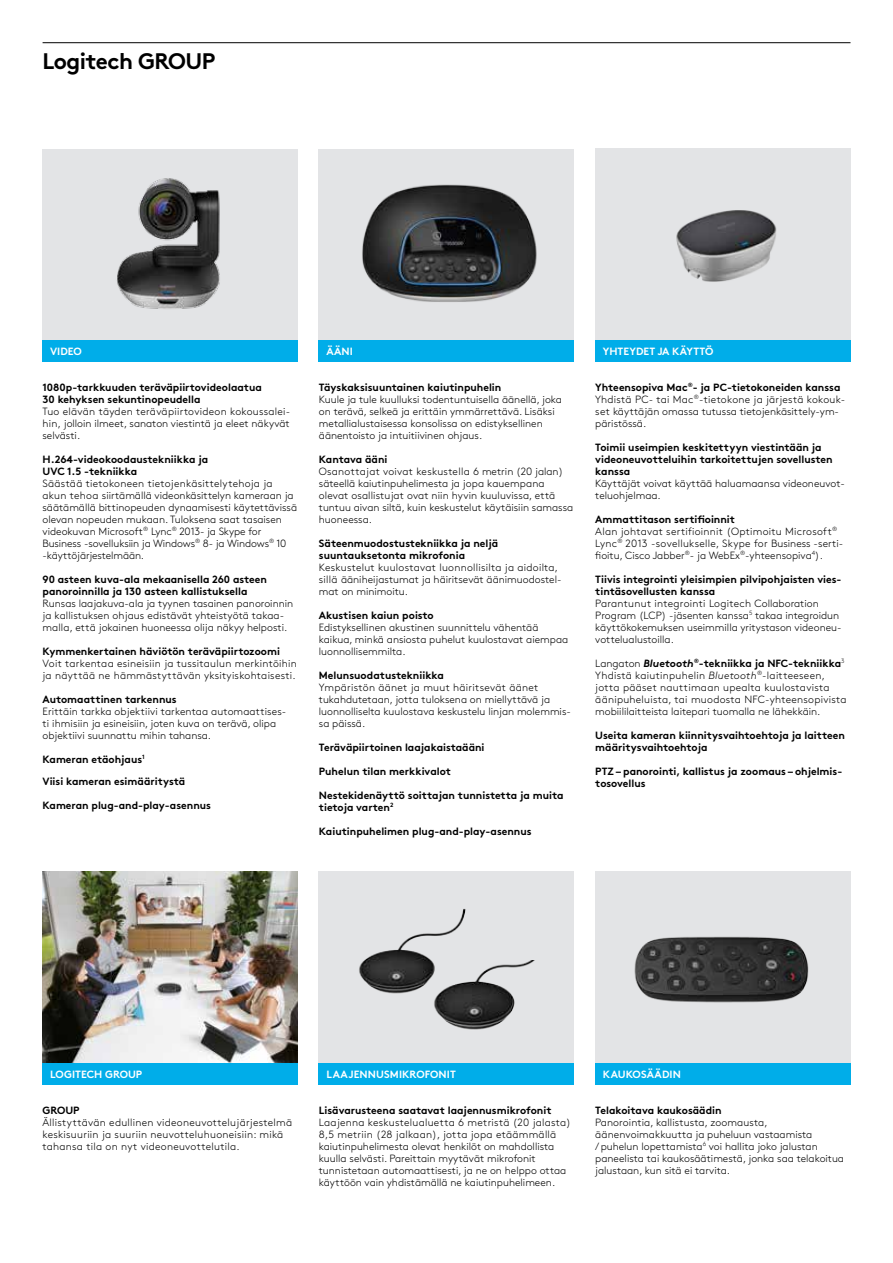
<style>
.page{position:relative;width:893px;height:1263px;background:#fff}
.page>*{position:absolute;margin:0;border:0;box-sizing:border-box;transform-origin:0 0}
.t1{font:700 22.5px "Brown Pro";letter-spacing:-.025em;color:#000}
.t2{font:300 10.5px/12px "Brown Pro";color:#000}
.t3{font:700 10.5px/12px "Brown Pro";color:#000}
.t4{font:300 10.5px/12px "Brown Pro";letter-spacing:.025em;color:#000}
.t5{font:300 10.5px/12px "Brown Pro";letter-spacing:.02em;color:#000}
.t6{font:700 10.5px "Brown Pro";letter-spacing:.01em;color:#fff}
.s1{font-weight:700}
.s2{font-weight:700;font-style:italic}
.s3{font-style:italic}
</style>
<div class="page">
<hr style="left:43px;top:42px;width:807px;height:1px;background:#000">
<div style="left:43px;top:149px;width:255px;height:191px;background:#e3e4e6"></div>
<img style="left:43px;top:872px;width:255px;height:191px">
<div style="left:595px;top:149px;width:255px;height:191px;background:#e3e4e6"></div>
<div style="left:595px;top:872px;width:255px;height:191px;background:#e3e4e6"></div>
<div style="left:319px;top:149px;width:255px;height:191px;background:#e3e4e6"></div>
<div style="left:319px;top:872px;width:255px;height:191px;background:#e3e4e6"></div>
<div style="left:43px;top:340px;width:255px;height:21px;background:#00ade9"></div>
<div style="left:43px;top:1063px;width:255px;height:21px;background:#00ade9"></div>
<div style="left:319px;top:340px;width:255px;height:21px;background:#00ade9"></div>
<div style="left:319px;top:1063px;width:255px;height:21px;background:#00ade9"></div>
<div style="left:595px;top:340px;width:255px;height:21px;background:#00ade9"></div>
<div style="left:595px;top:1063px;width:255px;height:21px;background:#00ade9"></div>
<img style="left:362px;top:184px;width:175px;height:118px">
<img style="left:676px;top:210px;width:101px;height:72px">
<img style="left:634px;top:936px;width:175px;height:67px">
<img style="left:359px;top:908px;width:107px;height:86px">
<img style="left:431px;top:960px;width:104px;height:70px">
<img style="left:117px;top:178px;width:103px;height:131px">
<h1 class="t1" style="left:42px;top:42px;width:174px">Logitech GROUP</h1>
<p class="t6" style="left:50px;top:343px;width:33px">VIDEO</p>
<p class="t3" style="left:43px;top:380px;width:221px">1080p-tarkkuuden teräväpiirtovideolaatua<br>30 kehyksen sekuntinopeudella</p>
<p class="t2" style="left:43px;top:404px;width:249px;text-align:justify">Tuo elävän täyden teräväpiirtovideon kokoussalei&shy;hin, jolloin ilmeet, sanaton viestintä ja eleet näkyvät selvästi.</p>
<p class="t3" style="left:43px;top:452px;width:167px">H.264-videokoodaustekniikka ja<br>UVC 1.5 -tekniikka</p>
<p class="t2" style="left:43px;top:476px;width:256px">Säästää tietokoneen tietojenkäsittelytehoja ja akun tehoa siirtämällä videonkäsittelyn kameraan ja säätämällä bittinopeuden dynaamisesti käytettävissä olevan nopeuden mukaan. Tuloksena saat tasaisen videokuvan Microsoft<sup>®</sup> Lync<sup>®</sup> 2013- ja Skype for Business -sovelluksiin ja Windows<sup>®</sup> 8- ja Windows<sup>®</sup> 10 -käyttöjärjestelmään.</p>
<p class="t3" style="left:43px;top:572px;width:226px">90 asteen kuva-ala mekaanisella 260 asteen panoroinnilla ja 130 asteen kallistuksella</p>
<p class="t2" style="left:43px;top:596px;width:252px">Runsas laajakuva-ala ja tyynen tasainen panoroinnin ja kallistuksen ohjaus edistävät yhteistyötä takaa&shy;malla, että jokainen huoneessa olija näkyy helposti.</p>
<p class="t3" style="left:43px;top:644px;width:239px">Kymmenkertainen häviötön teräväpiirtozoomi</p>
<p class="t4" style="left:43px;top:656px;width:256px">Voit tarkentaa esineisiin ja tussitaulun merkintöihin ja näyttää ne hämmästyttävän yksityiskohtaisesti.</p>
<p class="t3" style="left:43px;top:692px;width:136px">Automaattinen tarkennus</p>
<p class="t2" style="left:43px;top:704px;width:245px">Erittäin tarkka objektiivi tarkentaa automaattises&shy;ti ihmisiin ja esineisiin, joten kuva on terävä, olipa objektiivi suunnattu mihin tahansa.</p>
<p class="t3" style="left:43px;top:747px;width:144px;line-height:22.5px">Kameran etäohjaus<sup>1<br></sup>Viisi kameran esimääritystä</p>
<p class="t3" style="left:43px;top:798px;width:170px">Kameran plug-and-play-asennus</p>
<p class="t6" style="left:326px;top:343px;width:28px">ÄÄNI</p>
<p class="t3" style="left:319px;top:380px;width:184px">Täyskaksisuuntainen kaiutinpuhelin</p>
<p class="t2" style="left:319px;top:392px;width:245px">Kuule ja tule kuulluksi todentuntuisella äänellä, joka on terävä, selkeä ja erittäin ymmärrettävä. Lisäksi metallialustaisessa konsolissa on edistyksellinen äänentoisto ja intuitiivinen ohjaus.</p>
<p class="t3" style="left:319px;top:452px;width:70px">Kantava ääni</p>
<p class="t2" style="left:319px;top:464px;width:256px">Osanottajat voivat keskustella 6 metrin (20 jalan) säteellä kaiutinpuhelimesta ja jopa kauempana olevat osallistujat ovat niin hyvin kuuluvissa, että tuntuu aivan siltä, kuin keskustelut käytäisiin samassa huoneessa.</p>
<p class="t3" style="left:319px;top:536px;width:181px">Säteenmuodostustekniikka ja neljä suuntauksetonta mikrofonia</p>
<p class="t2" style="left:319px;top:560px;width:244px">Keskustelut kuulostavat luonnollisilta ja aidoilta, sillä ääniheijastumat ja häiritsevät äänimuodostel&shy;mat on minimoitu.</p>
<p class="t3" style="left:319px;top:608px;width:116px">Akustisen kaiun poisto</p>
<p class="t2" style="left:319px;top:620px;width:251px">Edistyksellinen akustinen suunnittelu vähentää kaikua, minkä ansiosta puhelut kuulostavat aiempaa luonnollisemmilta.</p>
<p class="t3" style="left:319px;top:668px;width:127px">Melunsuodatustekniikka</p>
<p class="t2" style="left:319px;top:680px;width:253px">Ympäristön äänet ja muut häiritsevät äänet tukahdutetaan, jotta tuloksena on miellyttävä ja luonnolliselta kuulostava keskustelu linjan molemmis&shy;sa päissä.</p>
<p class="t3" style="left:319px;top:740px;width:167px">Teräväpiirtoinen laajakaistaääni</p>
<p class="t3" style="left:319px;top:764px;width:134px">Puhelun tilan merkkivalot</p>
<p class="t3" style="left:319px;top:788px;width:246px">Nestekidenäyttö soittajan tunnistetta ja muita tietoja varten<sup>2</sup></p>
<p class="t3" style="left:319px;top:824px;width:214px">Kaiutinpuhelimen plug-and-play-asennus</p>
<p class="t6" style="left:603px;top:343px;width:112px">YHTEYDET JA KÄYTTÖ</p>
<p class="t2" style="left:595px;top:380px;width:251px"><span class="s1">Yhteensopiva Mac</span><sup>®</sup><span class="s1">- ja PC-tietokoneiden kanssa </span>Yhdistä PC- tai Mac<sup>®</sup>-tietokone ja järjestä kokouk&shy;set käyttäjän omassa tutussa tietojenkäsittely-ym&shy;päristössä.</p>
<p class="t3" style="left:595px;top:440px;width:239px">Toimii useimpien keskitettyyn viestintään ja videoneuvotteluihin tarkoitettujen sovellusten kanssa</p>
<p class="t2" style="left:595px;top:476px;width:251px">Käyttäjät voivat käyttää haluamaansa videoneuvot&shy;teluohjelmaa.</p>
<p class="t5" style="left:595px;top:512px;width:249px"><span class="s1">Ammattitason sertifioinnit<br></span>Alan johtavat sertifioinnit (Optimoitu Microsoft<sup>® </sup>Lync<sup>®</sup> 2013 -sovellukselle, Skype for Business -serti&shy;fioitu, Cisco Jabber<sup>®</sup>- ja WebEx<sup>®</sup>-yhteensopiva<sup>4</sup>).</p>
<p class="t3" style="left:595px;top:572px;width:248px">Tiivis integrointi yleisimpien pilvipohjaisten vies&shy;tintäsovellusten kanssa</p>
<p class="t2" style="left:595px;top:596px;width:248px">Parantunut integrointi Logitech Collaboration Program (LCP) -jäsenten kanssa<sup>5</sup> takaa integroidun käyttökokemuksen useimmilla yritystason videoneu&shy;vottelualustoilla.</p>
<p class="t4" style="left:595px;top:656px;width:253px">Langaton <span class="s2">Bluetooth</span><sup>®</sup><span class="s1">-tekniikka ja NFC-tekniikka</span><sup>3<br></sup>Yhdistä kaiutinpuhelin <span class="s3">Bluetooth</span><sup>®</sup>-laitteeseen, jotta pääset nauttimaan upealta kuulostavista äänipuheluista, tai muodosta NFC-yhteensopivista mobiililaitteista laitepari tuomalla ne lähekkäin.</p>
<p class="t3" style="left:595px;top:728px;width:251px">Useita kameran kiinnitysvaihtoehtoja ja laitteen määritysvaihtoehtoja</p>
<p class="t3" style="left:595px;top:764px;width:249px">PTZ – panorointi, kallistus ja zoomaus – ohjelmis&shy;tosovellus</p>
<p class="t6" style="left:50px;top:1065px;width:94px">LOGITECH GROUP</p>
<p class="t3" style="left:43px;top:1103px;width:39px">GROUP</p>
<p class="t4" style="left:43px;top:1115px;width:251px">Ällistyttävän edullinen videoneuvottelujärjestelmä keskisuuriin ja suuriin neuvotteluhuoneisiin: mikä tahansa tila on nyt videoneuvottelutila.</p>
<p class="t6" style="left:327px;top:1065px;width:131px">LAAJENNUSMIKROFONIT</p>
<p class="t3" style="left:319px;top:1103px;width:234px">Lisävarusteena saatavat laajennusmikrofonit</p>
<p class="t2" style="left:319px;top:1115px;width:254px">Laajenna keskustelualuetta 6 metristä (20 jalasta)<br>8,5 metriin (28 jalkaan), jotta jopa etäämmällä kaiutinpuhelimesta olevat henkilöt on mahdollista kuulla selvästi. Pareittain myytävät mikrofonit tunnistetaan automaattisesti, ja ne on helppo ottaa käyttöön vain yhdistämällä ne kaiutinpuhelimeen.</p>
<p class="t6" style="left:603px;top:1065px;width:80px">KAUKOSÄÄDIN</p>
<p class="t3" style="left:595px;top:1103px;width:128px">Telakoitava kaukosäädin</p>
<p class="t2" style="left:595px;top:1115px;width:250px">Panorointia, kallistusta, zoomausta, äänenvoimakkuutta ja puheluun vastaamista<br>/ puhelun lopettamista<sup>6</sup> voi hallita joko jalustan paneelista tai kaukosäätimestä, jonka saa telakoitua jalustaan, kun sitä ei tarvita.</p>
</div>
